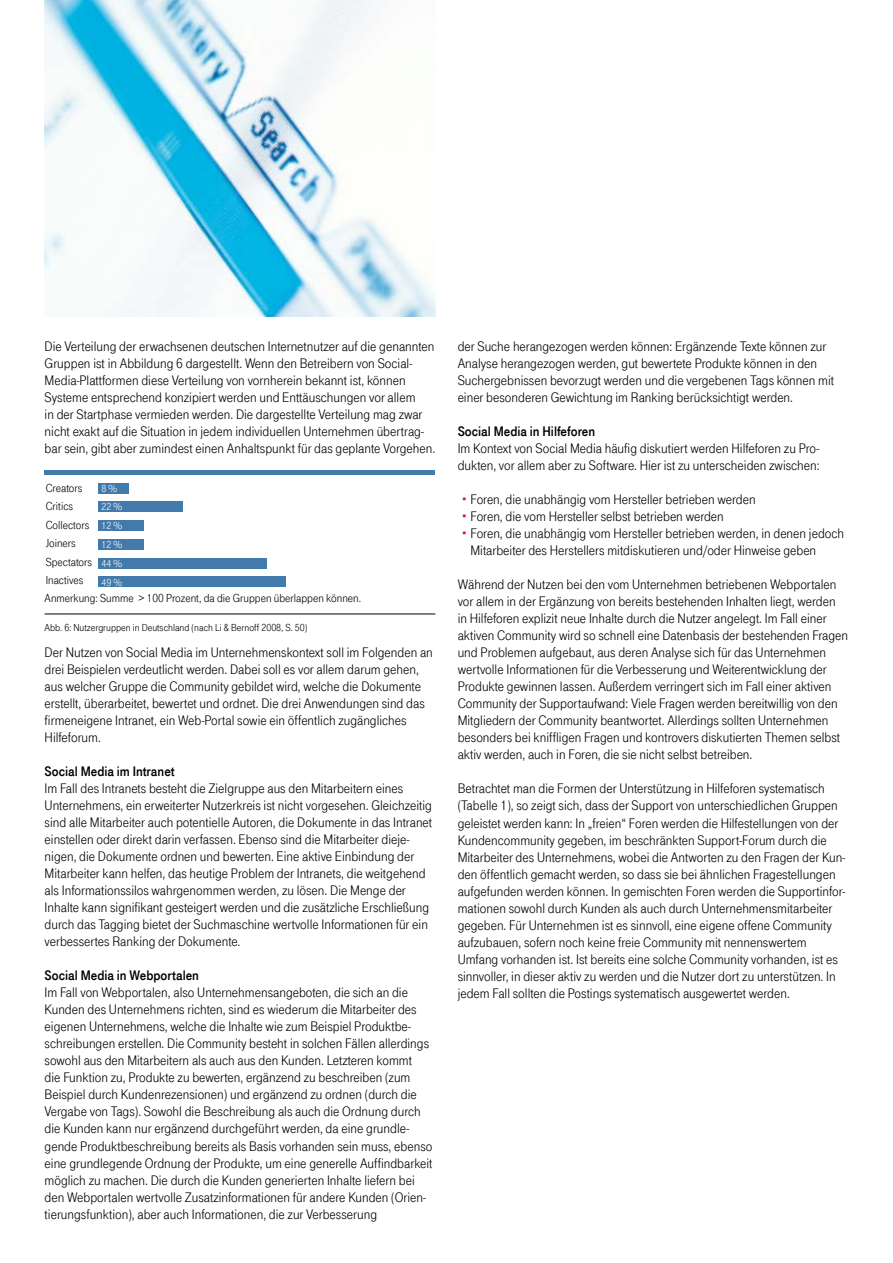
<style>
.page{position:relative;width:893px;height:1263px;background:#fff}
.page>*{position:absolute;margin:0;border:0;box-sizing:border-box;transform-origin:0 0}
.t1{font:14.25px/17px "Tele Grotesk Norm";color:#000}
.t2{font:14.25px "Tele Grotesk Fett";color:#000}
.t3{font:12px/18.5px "Tele Grotesk Norm";color:#000}
.t4{font:10.5px "Tele Grotesk Norm";color:#000}
.t5{font:10.5px/18.8px "Tele Grotesk Norm";color:#fff}
</style>
<div class="page">
<hr style="left:45px;top:470px;width:390px;height:4px;background:#427aab">
<hr style="left:45px;top:614px;width:390px;height:1px;background:#000">
<div style="left:98px;top:483px;width:31px;height:10px;background:#427aab"></div>
<div style="left:98px;top:502px;width:85px;height:10px;background:#427aab"></div>
<div style="left:98px;top:520px;width:46px;height:11px;background:#427aab"></div>
<div style="left:98px;top:539px;width:46px;height:11px;background:#427aab"></div>
<div style="left:98px;top:558px;width:169px;height:10px;background:#427aab"></div>
<div style="left:98px;top:576px;width:188px;height:11px;background:#427aab"></div>
<img style="left:45px;top:0;width:390px;height:317px">
<p class="t1" style="left:45px;top:338px;width:392px">Die Verteilung der erwachsenen deutschen Internetnutzer auf die genannten Gruppen ist in Abbildung 6 dargestellt. Wenn den Betreibern von Social-Media-Plattformen diese Verteilung von vornherein bekannt ist, können Systeme entsprechend konzipiert werden und Enttäuschungen vor allem<br>in der Startphase vermieden werden. Die dargestellte Verteilung mag zwar nicht exakt auf die Situation in jedem individuellen Unternehmen übertrag&shy;bar sein, gibt aber zumindest einen Anhaltspunkt für das geplante Vorgehen.</p>
<p class="t3" style="left:46px;top:479px;width:48px">Creators<br>Critics<br>Collectors<br>Joiners<br>Spectators<br>Inactives</p>
<p class="t5" style="left:101px;top:479px;width:22px">8 %<br>22 %<br>12 %<br>12 %<br>44 %<br>49 %</p>
<p class="t3" style="left:45px;top:589px;width:318px">Anmerkung: Summe &gt; 100 Prozent, da die Gruppen überlappen können.</p>
<p class="t4" style="left:45px;top:621px;width:264px">Abb. 6: Nutzergruppen in Deutschland (nach Li &amp; Bernoff 2008, S. 50)</p>
<p class="t1" style="left:45px;top:644px;width:390px">Der Nutzen von Social Media im Unternehmenskontext soll im Folgenden an drei Beispielen verdeutlicht werden. Dabei soll es vor allem darum gehen, aus welcher Gruppe die Community gebildet wird, welche die Dokumente erstellt, überarbeitet, bewertet und ordnet. Die drei Anwendungen sind das firmeneigene Intranet, ein Web-Portal sowie ein öffentlich zugängliches Hilfeforum.</p>
<p class="t2" style="left:45px;top:763px;width:131px">Social Media im Intranet</p>
<p class="t1" style="left:45px;top:780px;width:389px">Im Fall des Intranets besteht die Zielgruppe aus den Mitarbeitern eines Unternehmens, ein erweiterter Nutzerkreis ist nicht vorgesehen. Gleichzeitig sind alle Mitarbeiter auch potentielle Autoren, die Dokumente in das Intranet einstellen oder direkt darin verfassen. Ebenso sind die Mitarbeiter dieje&shy;nigen, die Dokumente ordnen und bewerten. Eine aktive Einbindung der Mitarbeiter kann helfen, das heutige Problem der Intranets, die weitgehend als Informationssilos wahrgenommen werden, zu lösen. Die Menge der Inhalte kann signifikant gesteigert werden und die zusätzliche Erschließung durch das Tagging bietet der Suchmaschine wertvolle Informationen für ein verbessertes Ranking der Dokumente.</p>
<p class="t2" style="left:45px;top:968px;width:156px">Social Media in Webportalen</p>
<p class="t1" style="left:45px;top:984px;width:389px">Im Fall von Webportalen, also Unternehmensangeboten, die sich an die Kunden des Unternehmens richten, sind es wiederum die Mitarbeiter des eigenen Unternehmens, welche die Inhalte wie zum Beispiel Produktbe&shy;schreibungen erstellen. Die Community besteht in solchen Fällen allerdings sowohl aus den Mitarbeitern als auch aus den Kunden. Letzteren kommt<br>die Funktion zu, Produkte zu bewerten, ergänzend zu beschreiben (zum Beispiel durch Kundenrezensionen) und ergänzend zu ordnen (durch die Vergabe von Tags). Sowohl die Beschreibung als auch die Ordnung durch die Kunden kann nur ergänzend durchgeführt werden, da eine grundle&shy;gende Produktbeschreibung bereits als Basis vorhanden sein muss, ebenso eine grundlegende Ordnung der Produkte, um eine generelle Auffindbarkeit möglich zu machen. Die durch die Kunden generierten Inhalte liefern bei den Webportalen wertvolle Zusatzinformationen für andere Kunden (Orien&shy;tierungsfunktion), aber auch Informationen, die zur Verbesserung</p>
<p class="t1" style="left:458px;top:338px;width:378px">der Suche herangezogen werden können: Ergänzende Texte können zur Analyse herangezogen werden, gut bewertete Produkte können in den Suchergebnissen bevorzugt werden und die vergebenen Tags können mit einer besonderen Gewichtung im Ranking berücksichtigt werden.</p>
<p class="t2" style="left:458px;top:423px;width:139px">Social Media in Hilfeforen</p>
<p class="t1" style="left:458px;top:440px;width:363px">Im Kontext von Social Media häufig diskutiert werden Hilfeforen zu Pro&shy;dukten, vor allem aber zu Software. Hier ist zu unterscheiden zwischen:</p>
<p class="t1" style="left:470px;top:491px;width:375px">Foren, die unabhängig vom Hersteller betrieben werden<br>Foren, die vom Hersteller selbst betrieben werden<br>Foren, die unabhängig vom Hersteller betrieben werden, in denen jedoch Mitarbeiter des Herstellers mitdiskutieren und/oder Hinweise geben</p>
<p class="t1" style="left:458px;top:576px;width:392px">Während der Nutzen bei den vom Unternehmen betriebenen Webportalen vor allem in der Ergänzung von bereits bestehenden Inhalten liegt, werden in Hilfeforen explizit neue Inhalte durch die Nutzer angelegt. Im Fall einer aktiven Community wird so schnell eine Datenbasis der bestehenden Fragen und Problemen aufgebaut, aus deren Analyse sich für das Unternehmen wertvolle Informationen für die Verbesserung und Weiterentwicklung der Produkte gewinnen lassen. Außerdem verringert sich im Fall einer aktiven Community der Supportaufwand: Viele Fragen werden bereitwillig von den Mitgliedern der Community beantwortet. Allerdings sollten Unternehmen besonders bei kniffligen Fragen und kontrovers diskutierten Themen selbst aktiv werden, auch in Foren, die sie nicht selbst betreiben.</p>
<p class="t1" style="left:458px;top:780px;width:389px">Betrachtet man die Formen der Unterstützung in Hilfeforen systematisch (Tabelle 1), so zeigt sich, dass der Support von unterschiedlichen Gruppen geleistet werden kann: In „freien“ Foren werden die Hilfestellungen von der Kundencommunity gegeben, im beschränkten Support-Forum durch die Mitarbeiter des Unternehmens, wobei die Antworten zu den Fragen der Kun&shy;den öffentlich gemacht werden, so dass sie bei ähnlichen Fragestellungen aufgefunden werden können. In gemischten Foren werden die Supportinfor&shy;mationen sowohl durch Kunden als auch durch Unternehmensmitarbeiter gegeben. Für Unternehmen ist es sinnvoll, eine eigene offene Community aufzubauen, sofern noch keine freie Community mit nennenswertem Umfang vorhanden ist. Ist bereits eine solche Community vorhanden, ist es sinnvoller, in dieser aktiv zu werden und die Nutzer dort zu unterstützen. In jedem Fall sollten die Postings systematisch ausgewertet werden.</p>
</div>
